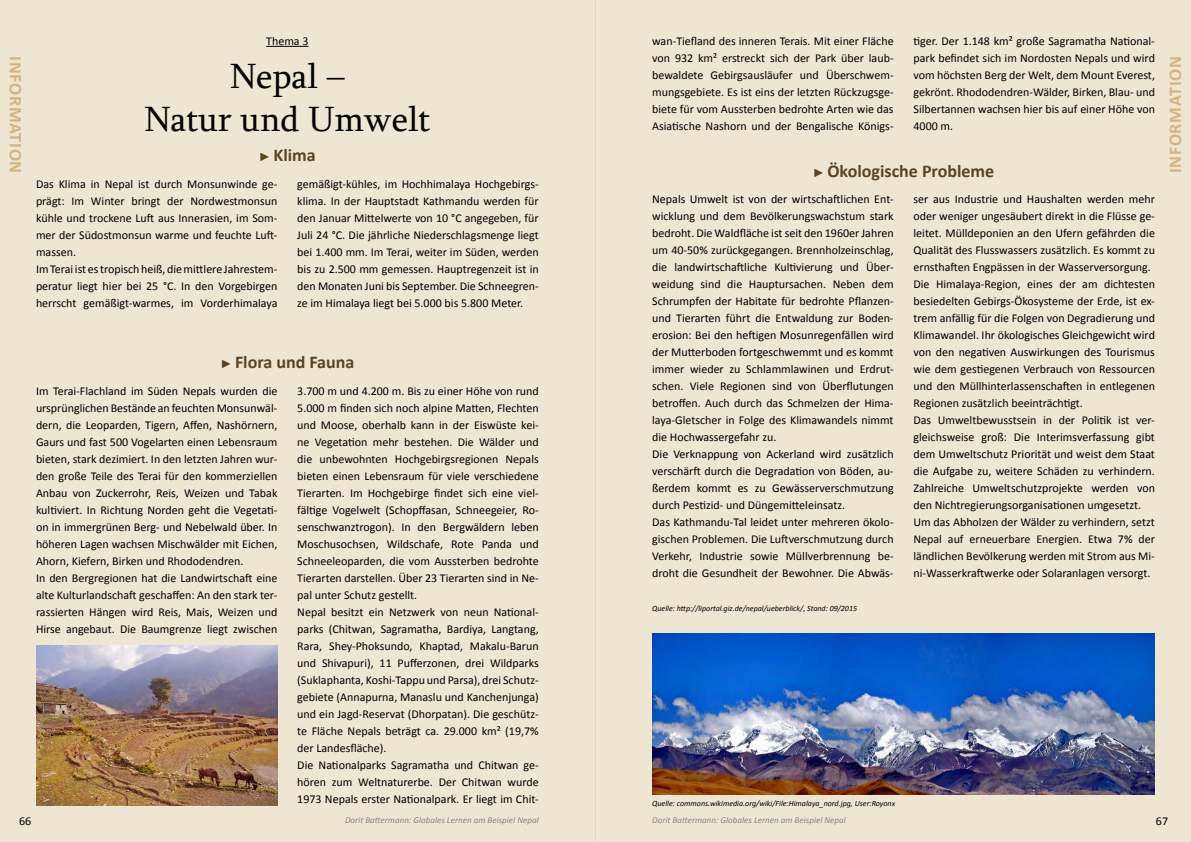
<style>
.page{position:relative;width:1191px;height:842px;background:#fff}
.page>*{position:absolute;margin:0;border:0;box-sizing:border-box;transform-origin:0 0}
.t1{font:36px/43.2px "Sylfaen";color:#000;text-align:center}
.t2{font:700 18px "Calibri";color:#5a4423}
.t3{font:700 18px "Calibri";letter-spacing:.04em;color:#d4b582}
.t4{font:12px/17px "Calibri";color:#000}
.t5{font:italic 9px "Calibri";color:#878786}
.t6{font:italic 8px "Calibri";color:#000}
.s1{font-family:"Arial";font-weight:400;font-size:12px}
</style>
<div class="page">
<div style="left:0;top:0;width:595px;height:842px;background:#efe5d3"></div>
<div style="left:595px;top:0;width:596px;height:842px;background:#efe5d3"></div>
<hr style="left:266px;top:46px;width:42px;height:1px;background:#000">
<img style="left:36px;top:645px;width:241px;height:161px">
<img style="left:652px;top:634px;width:503px;height:160px">
<h2 class="t3" style="left:27px;top:56px;width:119px;rotate:90deg">Information</h2>
<p class="t4" style="left:266px;top:33px;width:44px">Thema 3</p>
<h1 class="t1" style="left:144px;top:54px;width:287px">Nepal –<br>Natur und Umwelt</h1>
<h2 class="t2" style="left:259px;top:143px;width:58px"><span class="s1">►</span> Klima</h2>
<p class="t4" style="left:36px;top:175px;width:243px">Das Klima in Nepal ist durch Monsunwinde ge&shy;prägt: Im Winter bringt der Nordwestmonsun kühle und trockene Luft aus Innerasien, im Som&shy;mer der Südostmonsun warme und feuchte Luft&shy;massen.<br>Im Terai ist es tropisch heiß, die mittlere Jahrestem&shy;peratur liegt hier bei 25 °C. In den Vorgebirgen herrscht gemäßigt-warmes, im Vorderhimalaya</p>
<p class="t4" style="left:297px;top:175px;width:243px;text-align:justify">gemäßigt-kühles, im Hochhimalaya Hochgebirgs&shy;klima. In der Hauptstadt Kathmandu werden für den Januar Mittelwerte von 10 °C angegeben, für Juli 24 °C. Die jährliche Niederschlagsmenge liegt bei 1.400 mm. Im Terai, weiter im Süden, werden bis zu 2.500 mm gemessen. Hauptregenzeit ist in den Monaten Juni bis September. Die Schneegren&shy;ze im Himalaya liegt bei 5.000 bis 5.800 Meter.</p>
<h2 class="t2" style="left:220px;top:350px;width:135px"><span class="s1">►</span> Flora und Fauna</h2>
<p class="t4" style="left:36px;top:382px;width:243px">Im Terai-Flachland im Süden Nepals wurden die ursprünglichen Bestände an feuchten Monsunwäl&shy;dern, die Leoparden, Tigern, Affen, Nashörnern, Gaurs und fast 500 Vogelarten einen Lebensraum bieten, stark dezimiert. In den letzten Jahren wur&shy;den große Teile des Terai für den kommerziellen Anbau von Zuckerrohr, Reis, Weizen und Tabak kultiviert. In Richtung Norden geht die Vegetati&shy;on in immergrünen Berg- und Nebelwald über. In höheren Lagen wachsen Mischwälder mit Eichen, Ahorn, Kiefern, Birken und Rhododendren.<br>In den Bergregionen hat die Landwirtschaft eine alte Kulturlandschaft geschaffen: An den stark ter&shy;rassierten Hängen wird Reis, Mais, Weizen und Hirse angebaut. Die Baumgrenze liegt zwischen</p>
<p class="t4" style="left:297px;top:382px;width:243px">3.700 m und 4.200 m. Bis zu einer Höhe von rund 5.000 m finden sich noch alpine Matten, Flechten und Moose, oberhalb kann in der Eiswüste kei&shy;ne Vegetation mehr bestehen. Die Wälder und die unbewohnten Hochgebirgsregionen Nepals bieten einen Lebensraum für viele verschiedene Tierarten. Im Hochgebirge findet sich eine viel&shy;fältige Vogelwelt (Schopffasan, Schneegeier, Ro&shy;senschwanztrogon). In den Bergwäldern leben Moschusochsen, Wildschafe, Rote Panda und Schneeleoparden, die vom Aussterben bedrohte Tierarten darstellen. Über 23 Tierarten sind in Ne&shy;pal unter Schutz gestellt.<br>Nepal besitzt ein Netzwerk von neun National&shy;parks (Chitwan, Sagramatha, Bardiya, Langtang, Rara, Shey-Phoksundo, Khaptad, Makalu-Barun und Shivapuri), 11 Pufferzonen, drei Wildparks (Suklaphanta, Koshi-Tappu und Parsa), drei Schutz&shy;gebiete (Annapurna, Manaslu und Kanchenjunga) und ein Jagd-Reservat (Dhorpatan). Die geschütz&shy;te Fläche Nepals beträgt ca. 29.000 km² (19,7% der Landesfläche).<br>Die Nationalparks Sagramatha und Chitwan ge&shy;hören zum Weltnaturerbe. Der Chitwan wurde 1973 Nepals erster Nationalpark. Er liegt im Chit-</p>
<p class="t4" style="left:652px;top:33px;width:243px;text-align:justify">wan-Tiefland des inneren Terais. Mit einer Fläche von 932 km² erstreckt sich der Park über laub&shy;bewaldete Gebirgsausläufer und Überschwem&shy;mungsgebiete. Es ist eins der letzten Rückzugsge&shy;biete für vom Aussterben bedrohte Arten wie das Asiatische Nashorn und der Bengalische Königs-</p>
<p class="t4" style="left:913px;top:33px;width:243px;text-align:justify">tiger. Der 1.148 km² große Sagramatha National&shy;park befindet sich im Nordosten Nepals und wird vom höchsten Berg der Welt, dem Mount Everest, gekrönt. Rhododendren-Wälder, Birken, Blau- und Silbertannen wachsen hier bis auf einer Höhe von 4000 m.</p>
<h2 class="t2" style="left:813px;top:160px;width:183px"><span class="s1">►</span> Ökologische Probleme</h2>
<p class="t4" style="left:652px;top:190px;width:243px">Nepals Umwelt ist von der wirtschaftlichen Ent&shy;wicklung und dem Bevölkerungswachstum stark bedroht. Die Waldfläche ist seit den 1960er Jahren um 40-50% zurückgegangen. Brennholzeinschlag, die landwirtschaftliche Kultivierung und Über&shy;weidung sind die Hauptursachen. Neben dem Schrumpfen der Habitate für bedrohte Pflanzen&shy;und Tierarten führt die Entwaldung zur Boden&shy;erosion: Bei den heftigen Mosunregenfällen wird der Mutterboden fortgeschwemmt und es kommt immer wieder zu Schlammlawinen und Erdrut&shy;schen. Viele Regionen sind von Überflutungen betroffen. Auch durch das Schmelzen der Hima&shy;laya-Gletscher in Folge des Klimawandels nimmt die Hochwassergefahr zu.<br>Die Verknappung von Ackerland wird zusätzlich verschärft durch die Degradation von Böden, au&shy;ßerdem kommt es zu Gewässerverschmutzung durch Pestizid- und Düngemitteleinsatz.<br>Das Kathmandu-Tal leidet unter mehreren ökolo&shy;gischen Problemen. Die Luftverschmutzung durch Verkehr, Industrie sowie Müllverbrennung be&shy;droht die Gesundheit der Bewohner. Die Abwäs-</p>
<p class="t4" style="left:913px;top:191px;width:243px">ser aus Industrie und Haushalten werden mehr oder weniger ungesäubert direkt in die Flüsse ge&shy;leitet. Mülldeponien an den Ufern gefährden die Qualität des Flusswassers zusätzlich. Es kommt zu ernsthaften Engpässen in der Wasserversorgung.<br>Die Himalaya-Region, eines der am dichtesten besiedelten Gebirgs-Ökosysteme der Erde, ist ex&shy;trem anfällig für die Folgen von Degradierung und Klimawandel. Ihr ökologisches Gleichgewicht wird von den negativen Auswirkungen des Tourismus wie dem gestiegenen Verbrauch von Ressourcen und den Müllhinterlassenschaften in entlegenen Regionen zusätzlich beeinträchtigt.<br>Das Umweltbewusstsein in der Politik ist ver&shy;gleichsweise groß: Die Interimsverfassung gibt dem Umweltschutz Priorität und weist dem Staat die Aufgabe zu, weitere Schäden zu verhindern.<br>Zahlreiche Umweltschutzprojekte werden von den Nichtregierungsorganisationen umgesetzt.<br>Um das Abholzen der Wälder zu verhindern, setzt Nepal auf erneuerbare Energien. Etwa 7% der ländlichen Bevölkerung werden mit Strom aus Mi&shy;ni-Wasserkraftwerke oder Solaranlagen versorgt.</p>
<p class="t6" style="left:652px;top:603px;width:206px">Quelle: http://liportal.giz.de/nepal/ueberblick/, Stand: 09/2015</p>
<h2 class="t3" style="left:1163px;top:173px;width:119px;rotate:-90deg">Information</h2>
<p class="t6" style="left:652px;top:798px;width:244px">Quelle: commons.wikimedia.org/wiki/File:Himalaya_nord.jpg, User:Royonx</p>
<p class="t4" style="left:19px;top:812px;width:14px">66</p>
<p class="t5" style="left:345px;top:813px;width:195px">Dorit Battermann: Globales Lernen am Beispiel Nepal</p>
<p class="t5" style="left:652px;top:813px;width:195px">Dorit Battermann: Globales Lernen am Beispiel Nepal</p>
<p class="t4" style="left:1155px;top:812px;width:14px">67</p>
</div>
